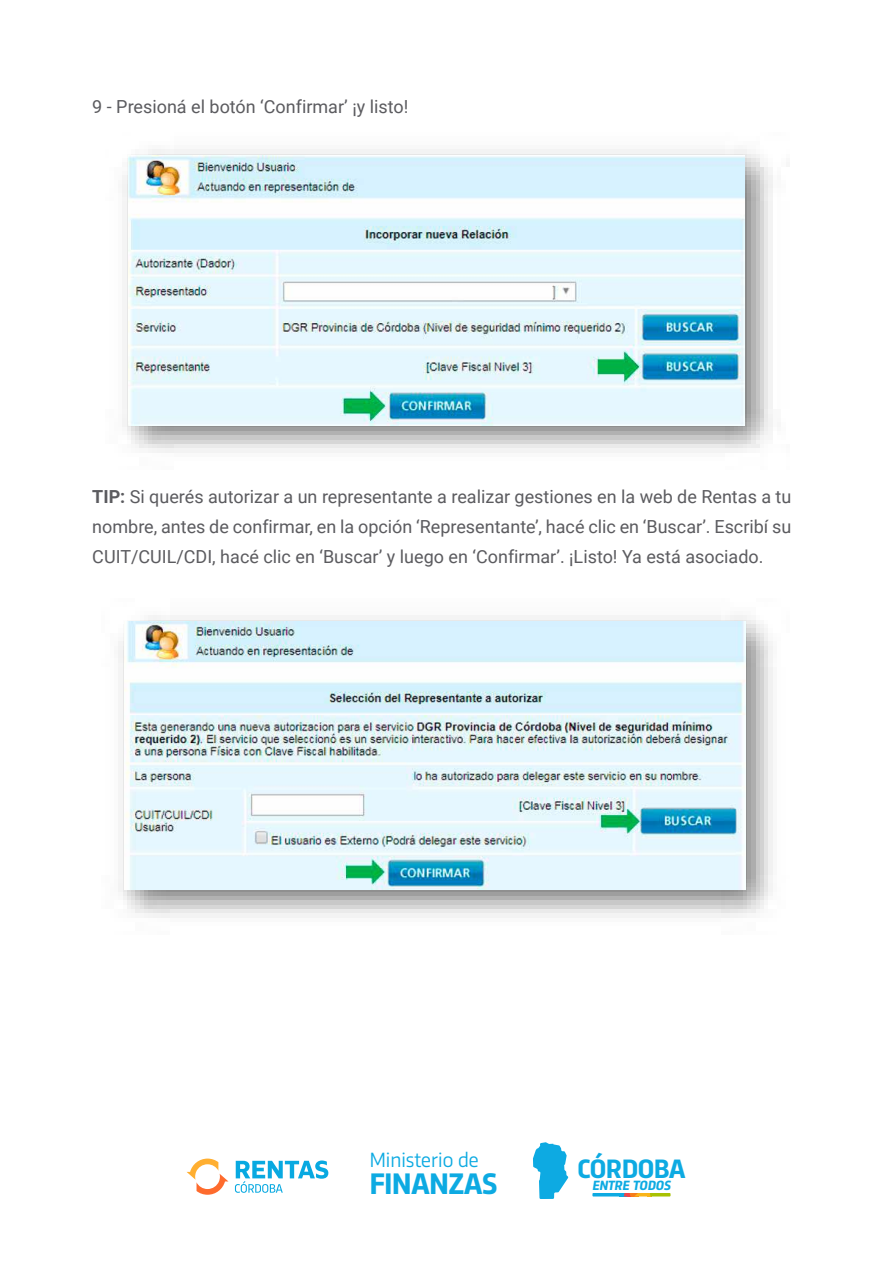
<style>
.page{position:relative;width:893px;height:1263px;background:#fff}
.page>*{position:absolute;margin:0;border:0;box-sizing:border-box;transform-origin:0 0}
.t1{font:700 31.2px "Trasandina";letter-spacing:-.025em;color:#0daae2}
.t2{font:700 27.9px "Trasandina";letter-spacing:-.025em;color:#0daae2}
.t3{font:21.6px "Trasandina";letter-spacing:-.025em;color:#0daae2}
.t4{font:18px/30px "Roboto";color:#5b5b5f;text-align:justify}
.t5{font:italic 700 14.1px "Trasandina";letter-spacing:.005em;color:#0daae2}
.s1{font-weight:700}
</style>
<div class="page">
<img style="left:122px;top:149px;width:651px;height:304px">
<img style="left:128px;top:156px;width:617px;height:269px">
<img style="left:118px;top:615px;width:655px;height:303px">
<img style="left:125px;top:622px;width:620px;height:268px">
<svg style="left:533px;top:1142px;width:35px;height:57px"></svg>
<svg style="left:592px;top:1193px;width:78px;height:3px"></svg>
<svg style="left:187px;top:1158px;width:41px;height:37px"></svg>
<svg style="left:235px;top:1160px;width:93px;height:33px"></svg>
<p class="t4" style="left:92px;top:91px;width:317px">9 - Presioná el botón ‘Confirmar’ ¡y listo!</p>
<p class="t4" style="left:92px;top:481px;width:701px"><span class="s1">TIP:</span> Si querés autorizar a un representante a realizar gestiones en la web de Rentas a tu nombre, antes de confirmar, en la opción ‘Representante’, hacé clic en ‘Buscar’. Escribí su CUIT/CUIL/CDI, hacé clic en ‘Buscar’ y luego en ‘Confirmar’. ¡Listo! Ya está asociado.</p>
<p class="t3" style="left:369px;top:1143px;width:111px">Ministerio de</p>
<h2 class="t2" style="left:577px;top:1148px;width:110px">CÓRDOBA</h2>
<h1 class="t1" style="left:369px;top:1160px;width:130px">FINANZAS</h1>
<p class="t5" style="left:592px;top:1175px;width:80px">ENTRE TODOS</p>
</div>
